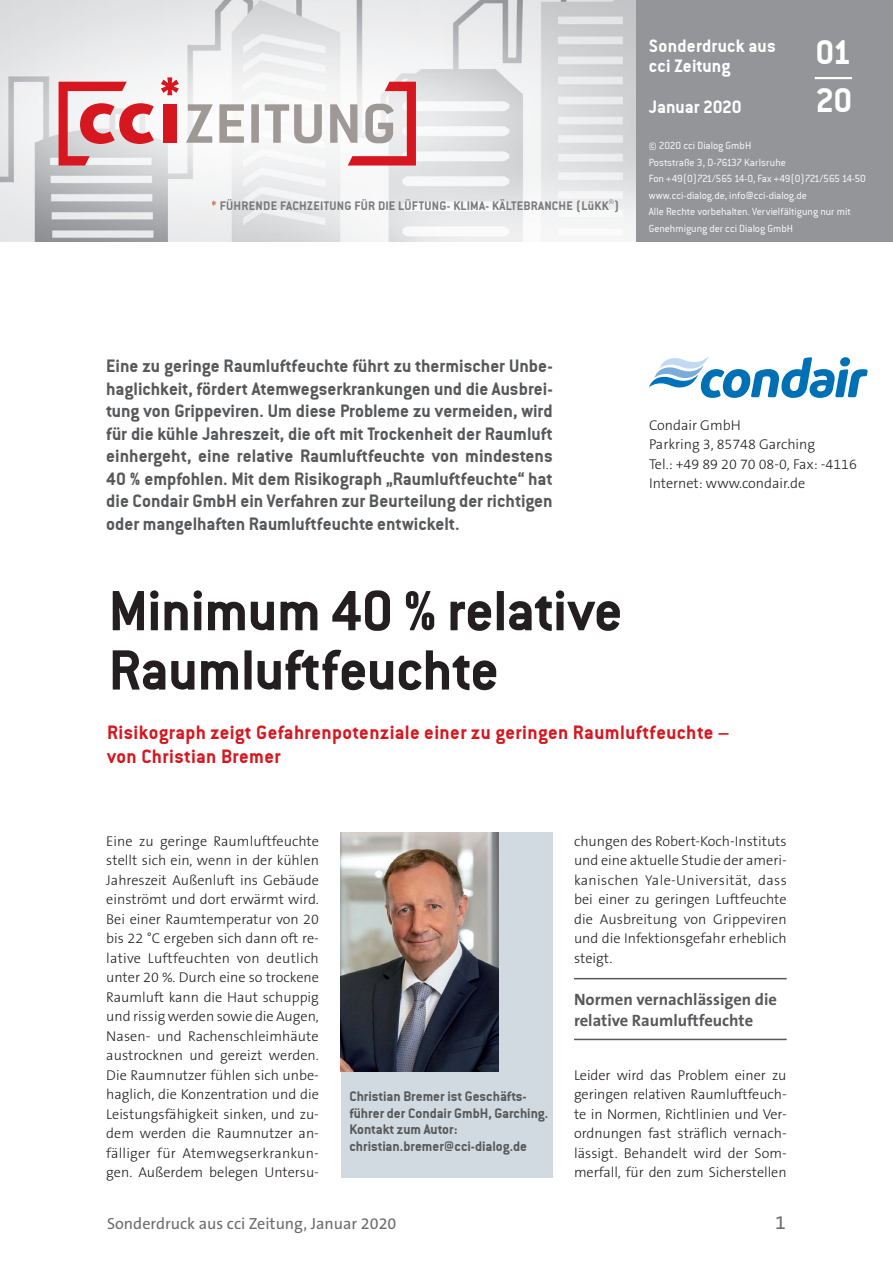
<style>
.page{position:relative;width:893px;height:1263px;background:#fff}
.page>*{position:absolute;margin:0;border:0;box-sizing:border-box;transform-origin:0 0}
.Überschrift_Artikel{font:62.25px/59.2px "Conduit ITCTT Bold";letter-spacing:-.01em;color:#231f20}
.t1{font:37.2px "Conduit ITCTT Bold";color:#fff}
.Überschrift_Artikel-2{font:21px/24px "Conduit ITCTT Bold";letter-spacing:.02em;color:#d7171f}
.Vorspann{font:19.5px/22.5px "Conduit ITCTT Bold";color:#57585a;text-align:justify}
.t2{font:19.5px "Conduit ITCTT Bold";letter-spacing:.01em;color:#fff}
.t3{font:19.5px "Conduit ITCTT Bold";letter-spacing:-.01em;color:#fff}
.t4{font:19.5px "The Sans B5 Plain";color:#6c6d70}
.Zwischenüberschrift{font:700 16.5px/21px "The Sans B7";color:#57585a}
.t5{font:16.2px "The Sans B5 Plain";color:#6c6d70}
.Fließtext_Autorenkas{font:15px/16.5px "Conduit ITCTT Bold";color:#57585a}
.Fließtext{font:300 14.25px/19.5px "The Sans B3";color:#231f20;text-align:justify}
.Fließtext_Kasten{font:300 14.25px "The Sans B3";color:#231f20}
.t6{font:13.5px "Conduit ITCTT Bold";letter-spacing:.02em;color:#6c6d70}
.t7{font:11.25px/16.5px "Conduit ITCTT Light";letter-spacing:-.005em;color:#fff}
.s1{color:#e3684b}
</style>
<div class="page">
<img style="left:0;top:0;width:637px;height:241px">
<div style="left:637px;top:0;width:256px;height:241px;background:#939598"></div>
<svg style="left:186px;top:104px;width:27px;height:39px"></svg>
<svg style="left:219px;top:104px;width:25px;height:39px"></svg>
<div style="left:251px;top:104px;width:8px;height:39px;background:#9e9897"></div>
<svg style="left:265px;top:104px;width:57px;height:39px"></svg>
<svg style="left:330px;top:82px;width:86px;height:84px"></svg>
<div style="left:163px;top:104px;width:13px;height:39px;background:#d7171f"></div>
<svg style="left:59px;top:82px;width:95px;height:84px"></svg>
<svg style="left:161px;top:77px;width:18px;height:18px"></svg>
<hr style="left:815px;top:77px;width:37px;height:2px;background:#fff">
<svg style="left:649px;top:356px;width:219px;height:42px"></svg>
<div style="left:341px;top:832px;width:212px;height:346px;background:#d1dae0"></div>
<img style="left:341px;top:832px;width:157px;height:239px">
<hr style="left:574px;top:978px;width:213px;height:1px;background:#57585a">
<hr style="left:574px;top:1039px;width:213px;height:1px;background:#57585a">
<p class="t6" style="left:212px;top:198px;width:409px"><span class="s1">*</span> FÜHRENDE FACHZEITUNG FÜR DIE LÜFTUNG- KLIMA- KÄLTEBRANCHE (LüKK )®</p>
<p class="t2" style="left:649px;top:34px;width:129px">Sonderdruck aus</p>
<p class="t2" style="left:649px;top:54px;width:83px">cci Zeitung</p>
<p class="t3" style="left:649px;top:95px;width:94px">Januar 2020</p>
<p class="t1" style="left:815px;top:30px;width:37px">01</p>
<p class="t1" style="left:815px;top:78px;width:38px">20</p>
<p class="t7" style="left:649px;top:137px;width:219px">© 2020 cci Dialog GmbH<br>Poststraße 3, D-76137 Karlsruhe<br>Fon +49(0)721/565 14-0, Fax +49(0)721/565 14-50 www.cci-dialog.de, info@cci-dialog.de</p>
<p class="t7" style="left:649px;top:203px;width:204px">Alle Rechte vorbehalten. Vervielfältigung nur mit<br>Genehmigung der cci Dialog GmbH</p>
<p class="Vorspann" style="left:106px;top:354px;width:448px">Eine zu geringe Raumluftfeuchte führt zu thermischer Unbe&shy;haglichkeit, fördert Atemwegserkrankungen und die Ausbrei&shy;tung von Grippeviren. Um diese Probleme zu vermeiden, wird für die kühle Jahreszeit, die oft mit Trockenheit der Raumluft einhergeht, eine relative Raumluftfeuchte von mindestens 40 % empfohlen. Mit dem Risikograph „Raumluftfeuchte“ hat die Condair GmbH ein Verfahren zur Beurteilung der richtigen oder mangelhaften Raumluftfeuchte entwickelt.</p>
<p class="Fließtext_Kasten" style="left:649px;top:417px;width:93px">Condair GmbH</p>
<p class="Fließtext_Kasten" style="left:649px;top:437px;width:168px">Parkring 3, 85748 Garching</p>
<p class="Fließtext_Kasten" style="left:649px;top:456px;width:209px">Tel.: +49 89 20 70 08-0, Fax: -4116</p>
<p class="Fließtext_Kasten" style="left:649px;top:476px;width:158px">Internet: www.condair.de</p>
<p class="Überschrift_Artikel" style="left:109px;top:579px;width:515px">Minimum 40 % relative<br>Raumluftfeuchte</p>
<p class="Überschrift_Artikel-2" style="left:107px;top:720px;width:624px">Risikograph zeigt Gefahrenpotenziale einer zu geringen Raumluftfeuchte – von Christian Bremer</p>
<p class="Fließtext" style="left:106px;top:831px;width:214px">Eine zu geringe Raumluftfeuchte stellt sich ein, wenn in der kühlen Jahreszeit Außenluft ins Gebäude einströmt und dort erwärmt wird.<br>Bei einer Raumtemperatur von 20 bis 22 °C ergeben sich dann oft re&shy;lative Luftfeuchten von deutlich unter 20 %. Durch eine so trockene Raumluft kann die Haut schuppig und rissig werden sowie die Augen, Nasen- und Rachenschleimhäute austrocknen und gereizt werden.<br>Die Raumnutzer fühlen sich unbe&shy;haglich, die Konzentration und die Leistungsfähigkeit sinken, und zu&shy;dem werden die Raumnutzer an&shy;fälliger für Atemwegserkrankun&shy;gen. Außerdem belegen Untersu-</p>
<p class="Fließtext" style="left:574px;top:831px;width:214px">chungen des Robert-Koch-Instituts und eine aktuelle Studie der ameri&shy;kanischen Yale-Universität, dass bei einer zu geringen Luftfeuchte die Ausbreitung von Grippeviren und die Infektionsgefahr erheblich steigt.</p>
<p class="Zwischenüberschrift" style="left:574px;top:989px;width:204px">Normen vernachlässigen die relative Raumluftfeuchte</p>
<p class="Fließtext" style="left:574px;top:1065px;width:214px">Leider wird das Problem einer zu geringen relativen Raumluftfeuch&shy;te in Normen, Richtlinien und Ver&shy;ordnungen fast sträflich vernach&shy;lässigt. Behandelt wird der Som&shy;merfall, für den zum Sicherstellen</p>
<p class="Fließtext_Autorenkas" style="left:349px;top:1088px;width:200px">Christian Bremer ist Geschäfts&shy;führer der Condair GmbH, Garching.<br>Kontakt zum Autor:</p>
<p class="Fließtext_Autorenkas" style="left:349px;top:1137px;width:179px">christian.bremer@cci-dialog.de</p>
<p class="t5" style="left:107px;top:1215px;width:291px">Sonderdruck aus cci Zeitung, Januar 2020</p>
<h3 class="t4" style="left:775px;top:1212px;width:12px">1</h3>
</div>
